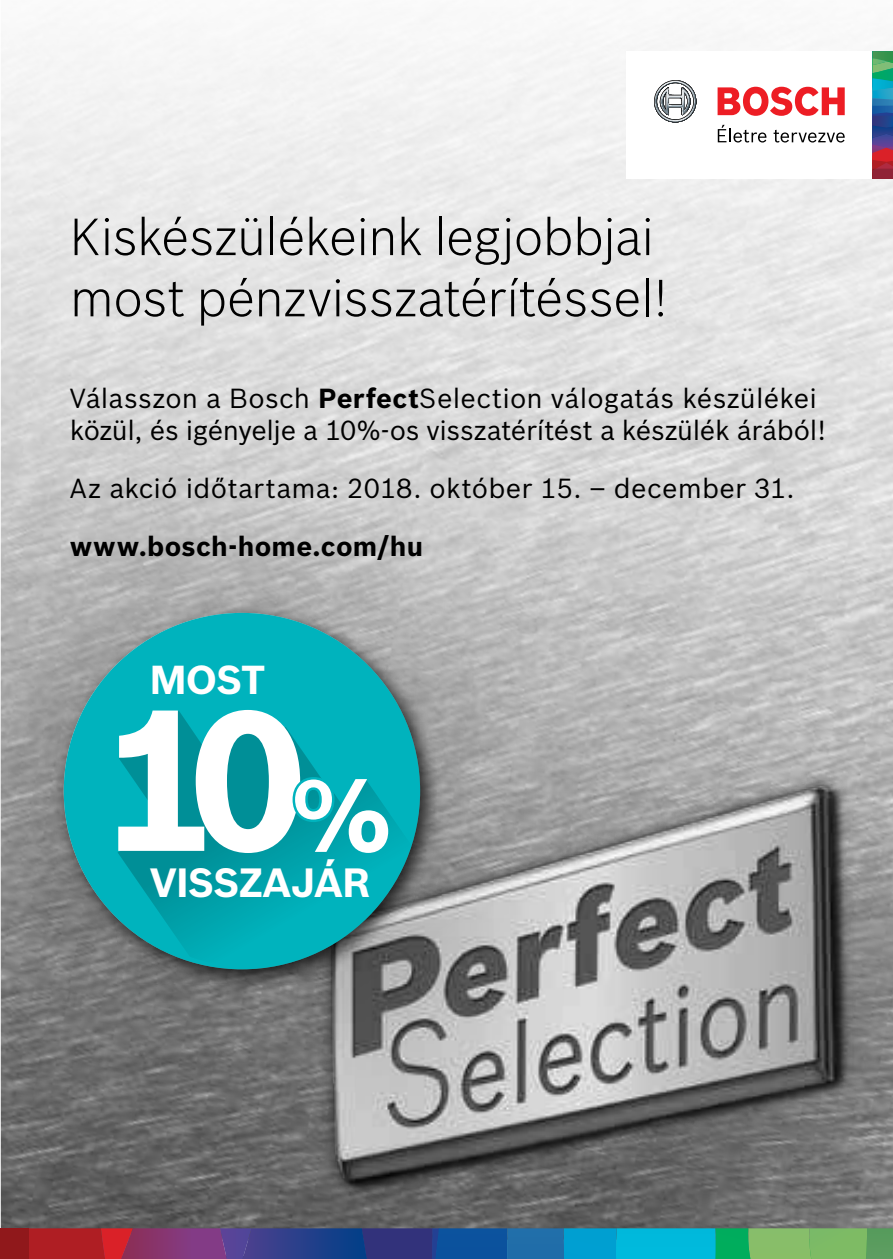
<style>
.page{position:relative;width:893px;height:1259px;background:#fff}
.page>*{position:absolute;margin:0;border:0;box-sizing:border-box;transform-origin:0 0}
.t1{font:700 194.1px "Bosch Sans";color:#fff}
.t2{font:300 51px/61.2px "Bosch Sans";letter-spacing:-.01em;color:#000}
.t3{font:700 39.9px "Bosch Sans";letter-spacing:-.025em;color:#fff}
.t4{font:700 39.6px "Bosch Sans";color:#fff}
.t5{font:27px/32.4px "Bosch Sans";letter-spacing:.005em;color:#000}
.t6{font:700 27px "Bosch Sans";letter-spacing:.01em;color:#000}
.s1{font-weight:700}
</style>
<div class="page">
<img style="left:1px;top:40px;width:892px;height:1188px">
<div style="left:626px;top:51px;width:246px;height:127px;background:#fff"></div>
<svg style="left:654px;top:80px;width:42px;height:43px"></svg>
<svg style="left:718px;top:87px;width:127px;height:29px"></svg>
<svg style="left:718px;top:125px;width:48px;height:17px"></svg>
<svg style="left:774px;top:130px;width:71px;height:12px"></svg>
<svg style="left:872px;top:51px;width:21px;height:127px;background:#4c657b"></svg>
<img style="left:289px;top:784px;width:585px;height:444px">
<div style="left:0;top:430px;width:602px;height:721px;background:#000;opacity:.3"></div>
<div style="left:54px;top:603px;width:389px;height:388px;background:#000;opacity:.75"></div>
<div style="left:63px;top:612px;width:357px;height:357px;background:#00b3bd;border-radius:50%"></div>
<svg style="left:118px;top:710px;width:296px;height:273px"></svg>
<svg style="left:291px;top:776px;width:97px;height:77px"></svg>
<svg style="left:0;top:1228px;width:893px;height:31px;background:#496781"></svg>
<h2 class="t2" style="left:70px;top:205px;width:599px">Kiskészülékeink legjobbjai most pénzvisszatérítéssel!</h2>
<p class="t5" style="left:70px;top:382px;width:758px">Válasszon a Bosch <span class="s1">Perfect</span>Selection válogatás készülékei közül, és igényelje a 10%-os visszatérítést a készülék árából!</p>
<p class="t5" style="left:70px;top:472px;width:726px">Az akció időtartama: 2018. október 15. – december 31.</p>
<p class="t6" style="left:70px;top:530px;width:355px">www.bosch-home.com/hu</p>
<h3 class="t4" style="left:149px;top:655px;width:117px">MOST</h3>
<h1 class="t1" style="left:102px;top:660px;width:206px">10</h1>
<h3 class="t3" style="left:150px;top:857px;width:222px">VISSZAJÁR</h3>
</div>
